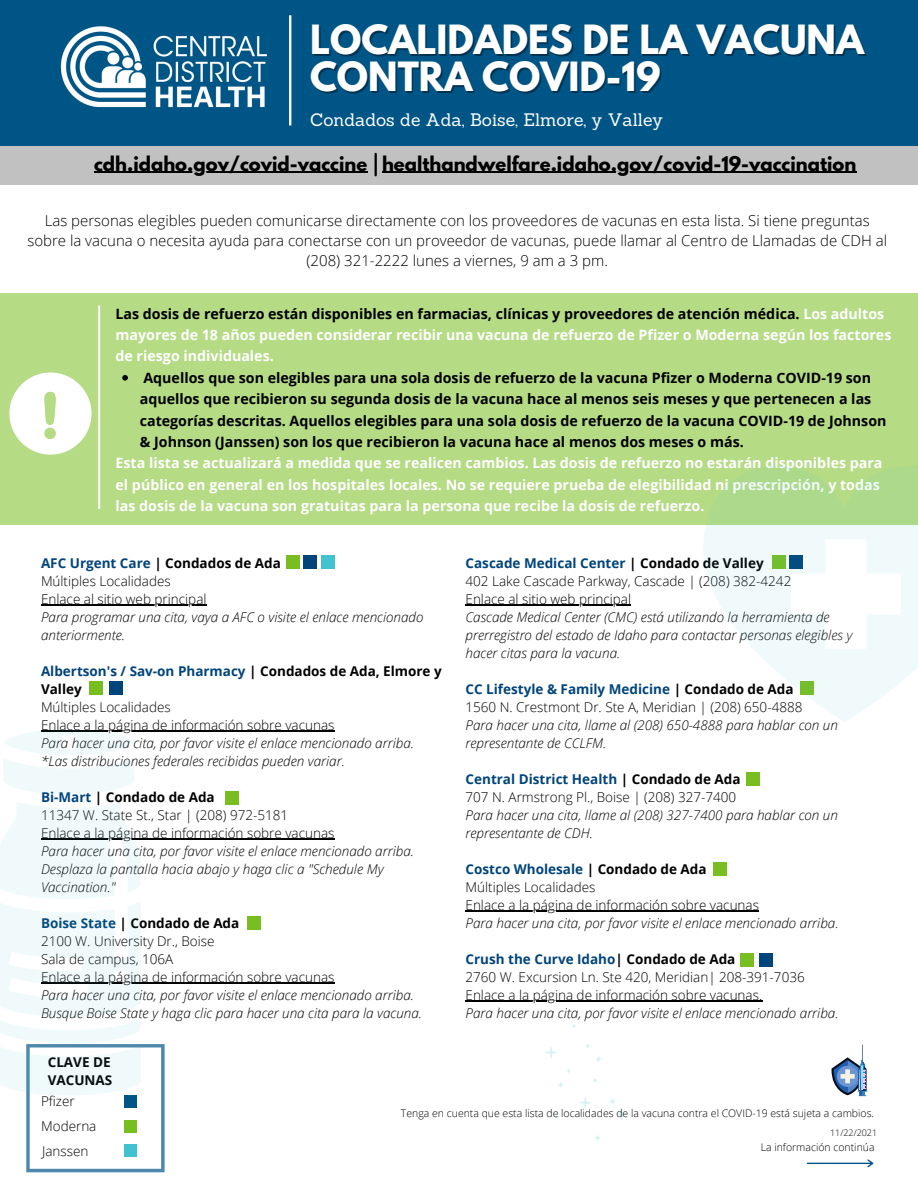
<style>
.page{position:relative;width:918px;height:1188px;background:#fff}
.page>*{position:absolute;margin:0;border:0;box-sizing:border-box;transform-origin:0 0}
.t1{font:700 35.7px/37.2px "League Spartan";color:#fff}
.t2{font:700 18px "League Spartan";color:#000}
.t3{font:17.55px "Sanchez";color:#fff}
.t4{font:300 15px/20.2px "Open Sans";color:#000;text-align:center}
.t5{font:700 14.25px/21.3px "Open Sans";color:#fff}
.t6{font:700 14.25px/21.3px "Open Sans";color:#000}
.t7{font:italic 300 13.5px/18px "Open Sans";color:#000}
.t8{font:300 13.5px "Open Sans";color:#000}
.t9{font:700 13.5px "Open Sans";color:#00447c}
.t10{font:700 13.5px/18px "Open Sans";color:#000}
.t11{font:300 10.5px "Open Sans";color:#000}
.t12{font:300 9px "Open Sans";color:#000}
.s1{color:#000}
.s2{color:#00447c}
</style>
<div class="page">
<div style="left:0;top:109px;width:918px;height:76px;background:#c1c1c1"></div>
<div style="left:0;top:0;width:918px;height:145px;background:#005587"></div>
<img style="left:60px;top:26px;width:207px;height:82px">
<svg style="left:289px;top:15px;width:2px;height:110px"></svg>
<hr style="left:41px;top:605px;width:166px;height:1px;background:#000">
<hr style="left:41px;top:731px;width:294px;height:1px;background:#000">
<hr style="left:41px;top:839px;width:294px;height:1px;background:#000">
<hr style="left:41px;top:983px;width:294px;height:1px;background:#000">
<svg style="left:545px;top:1046px;width:12px;height:12px"></svg>
<svg style="left:579px;top:1096px;width:12px;height:13px"></svg>
<svg style="left:609px;top:1098px;width:19px;height:23px"></svg>
<svg style="left:596px;top:1056px;width:6px;height:6px"></svg>
<svg style="left:558px;top:1082px;width:6px;height:6px"></svg>
<svg style="left:595px;top:1135px;width:5px;height:6px"></svg>
<svg style="left:572px;top:1024px;width:4px;height:4px"></svg>
<svg style="left:555px;top:1115px;width:4px;height:4px"></svg>
<hr style="left:94px;top:172px;width:273px;height:1px;background:#000">
<hr style="left:382px;top:172px;width:474px;height:1px;background:#000">
<hr style="left:375px;top:154px;width:2px;height:21px;background:#000">
<div style="left:0;top:293px;width:918px;height:232px;background:#b5db85"></div>
<svg style="left:98px;top:305px;width:2px;height:204px"></svg>
<hr style="left:466px;top:605px;width:165px;height:1px;background:#000">
<hr style="left:466px;top:911px;width:293px;height:1px;background:#000">
<hr style="left:466px;top:1001px;width:297px;height:1px;background:#000">
<svg style="left:9px;top:372px;width:83px;height:83px"></svg>
<svg style="left:832px;top:1044px;width:35px;height:52px"></svg>
<svg style="left:807px;top:1159px;width:66px;height:8px"></svg>
<svg style="left:122px;top:375px;width:6px;height:6px"></svg>
<div style="left:109px;top:682px;width:14px;height:13px;background:#00447c"></div>
<div style="left:247px;top:916px;width:14px;height:14px;background:#78be20"></div>
<div style="left:89px;top:682px;width:14px;height:13px;background:#78be20"></div>
<div style="left:225px;top:791px;width:14px;height:14px;background:#78be20"></div>
<div style="left:746px;top:772px;width:14px;height:13px;background:#78be20"></div>
<div style="left:713px;top:862px;width:13px;height:14px;background:#78be20"></div>
<div style="left:740px;top:953px;width:13px;height:13px;background:#78be20"></div>
<div style="left:759px;top:953px;width:14px;height:13px;background:#00447c"></div>
<svg style="left:4px;top:729px;width:130px;height:65px"></svg>
<svg style="left:0;top:802px;width:165px;height:370px"></svg>
<svg style="left:703px;top:525px;width:215px;height:197px;fill:#f0fafb"></svg>
<svg style="left:791px;top:539px;width:110px;height:110px"></svg>
<div style="left:286px;top:556px;width:14px;height:13px;background:#78be20"></div>
<div style="left:304px;top:556px;width:13px;height:13px;background:#00447c"></div>
<div style="left:321px;top:556px;width:13px;height:13px;background:#42c1d0"></div>
<p class="t1" style="left:310px;top:26px;width:555px">LOCALIDADES DE LA VACUNA<br>CONTRA COVID-19</p>
<p class="t3" style="left:310px;top:108px;width:354px">Condados de Ada, Boise, Elmore, y Valley</p>
<p class="t2" style="left:94px;top:154px;width:764px">cdh.idaho.gov/covid-vaccine healthandwelfare.idaho.gov/covid-19-vaccination</p>
<p class="t4" style="left:27px;top:210px;width:861px">Las personas elegibles pueden comunicarse directamente con los proveedores de vacunas en esta lista. Si tiene preguntas sobre la vacuna o necesita ayuda para conectarse con un proveedor de vacunas, puede llamar al Centro de Llamadas de CDH al</p>
<p class="t4" style="left:307px;top:250px;width:303px">(208) 321-2222 lunes a viernes, 9 am a 3 pm.</p>
<p class="t5" style="left:116px;top:303px;width:777px"><span class="s1">Las dosis de refuerzo están disponibles en farmacias, clínicas y proveedores de atención médica.</span> Los adultos mayores de 18 años pueden considerar recibir una vacuna de refuerzo de Pfizer o Moderna según los factores de riesgo individuales.</p>
<p class="t6" style="left:140px;top:367px;width:748px">Aquellos que son elegibles para una sola dosis de refuerzo de la vacuna Pfizer o Moderna COVID-19 son aquellos que recibieron su segunda dosis de la vacuna hace al menos seis meses y que pertenecen a las categorías descritas. Aquellos elegibles para una sola dosis de refuerzo de la vacuna COVID-19 de Johnson &amp; Johnson (Janssen) son los que recibieron la vacuna hace al menos dos meses o más.</p>
<p class="t5" style="left:116px;top:452px;width:769px">Esta lista se actualizará a medida que se realicen cambios. Las dosis de refuerzo no estarán disponibles para el público en general en los hospitales locales. No se requiere prueba de elegibilidad ni prescripción, y todas las dosis de la vacuna son gratuitas para la persona que recibe la dosis de refuerzo.</p>
<p class="t10" style="left:41px;top:554px;width:241px"><span class="s2">AFC Urgent Care</span> | Condados de Ada</p>
<p class="t8" style="left:41px;top:571px;width:131px">Múltiples Localidades</p>
<p class="t8" style="left:41px;top:589px;width:167px">Enlace al sitio web principal</p>
<p class="t7" style="left:41px;top:608px;width:384px">Para programar una cita, vaya a AFC o visite el enlace mencionado anteriormente.</p>
<p class="t10" style="left:41px;top:662px;width:402px"><span class="s2">Albertson's / Sav-on Pharmacy</span> | Condados de Ada, Elmore y<br>Valley</p>
<p class="t8" style="left:41px;top:697px;width:131px">Múltiples Localidades</p>
<p class="t8" style="left:41px;top:715px;width:295px">Enlace a la página de información sobre vacunas</p>
<p class="t7" style="left:41px;top:734px;width:375px">Para hacer una cita, por favor visite el enlace mencionado arriba.</p>
<p class="t7" style="left:41px;top:752px;width:305px">*Las distribuciones federales recibidas pueden variar.</p>
<p class="t10" style="left:41px;top:788px;width:175px"><span class="s2">Bi-Mart</span> | Condado de Ada</p>
<p class="t8" style="left:41px;top:805px;width:249px">11347 W. State St., Star | (208) 972-5181</p>
<p class="t8" style="left:41px;top:823px;width:295px">Enlace a la página de información sobre vacunas</p>
<p class="t7" style="left:41px;top:842px;width:375px">Para hacer una cita, por favor visite el enlace mencionado arriba.<br>Desplaza la pantalla hacia abajo y haga clic a "Schedule My<br>Vaccination."</p>
<p class="t10" style="left:41px;top:914px;width:200px"><span class="s2">Boise State</span> | Condado de Ada</p>
<p class="t8" style="left:41px;top:931px;width:175px">2100 W. University Dr., Boise</p>
<p class="t8" style="left:41px;top:949px;width:134px">Sala de campus, 106A</p>
<p class="t8" style="left:41px;top:967px;width:295px">Enlace a la página de información sobre vacunas</p>
<p class="t7" style="left:41px;top:986px;width:383px">Para hacer una cita, por favor visite el enlace mencionado arriba.<br>Busque Boise State y haga clic para hacer una cita para la vacuna.</p>
<p class="t9" style="left:466px;top:553px;width:300px">Cascade Medical Center <span class="s1">| Condado de Valley</span></p>
<p class="t8" style="left:466px;top:571px;width:327px">402 Lake Cascade Parkway, Cascade | (208) 382-4242</p>
<p class="t8" style="left:466px;top:589px;width:167px">Enlace al sitio web principal</p>
<p class="t7" style="left:466px;top:608px;width:388px">Cascade Medical Center (CMC) está utilizando la herramienta de prerregistro del estado de Idaho para contactar personas elegibles y hacer citas para la vacuna.</p>
<p class="t9" style="left:466px;top:679px;width:329px">CC Lifestyle &amp; Family Medicine <span class="s1">| Condado de Ada</span></p>
<p class="t8" style="left:466px;top:697px;width:338px">1560 N. Crestmont Dr. Ste A, Meridian | (208) 650-4888</p>
<p class="t7" style="left:466px;top:716px;width:374px">Para hacer una cita, llame al (208) 650-4888 para hablar con un representante de CCLFM.</p>
<p class="t9" style="left:466px;top:769px;width:277px">Central District Health <span class="s1">| Condado de Ada</span></p>
<p class="t8" style="left:466px;top:787px;width:272px">707 N. Armstrong Pl., Boise | (208) 327-7400</p>
<p class="t7" style="left:466px;top:806px;width:374px">Para hacer una cita, llame al (208) 327-7400 para hablar con un representante de CDH.</p>
<p class="t9" style="left:466px;top:859px;width:242px">Costco Wholesale <span class="s1">| Condado de Ada</span></p>
<p class="t8" style="left:466px;top:877px;width:131px">Múltiples Localidades</p>
<p class="t8" style="left:466px;top:895px;width:295px">Enlace a la página de información sobre vacunas</p>
<p class="t7" style="left:466px;top:914px;width:375px">Para hacer una cita, por favor visite el enlace mencionado arriba.</p>
<p class="t9" style="left:466px;top:949px;width:271px">Crush the Curve Idaho<span class="s1">| Condado de Ada</span></p>
<p class="t8" style="left:466px;top:967px;width:341px">2760 W. Excursion Ln. Ste 420, Meridian| 208-391-7036</p>
<p class="t8" style="left:466px;top:985px;width:298px">Enlace a la página de información sobre vacunas.</p>
<p class="t7" style="left:466px;top:1004px;width:375px">Para hacer una cita, por favor visite el enlace mencionado arriba.</p>
<p class="t10" style="left:48px;top:1052px;width:66px">CLAVE DE<br>VACUNAS</p>
<p class="t8" style="left:41px;top:1117px;width:57px">Moderna</p>
<p class="t8" style="left:42px;top:1141px;width:48px">Janssen</p>
<p class="t8" style="left:41px;top:1092px;width:35px">Pfizer</p>
<p class="t11" style="left:401px;top:1106px;width:475px">Tenga en cuenta que esta lista de localidades de la vacuna contra el COVID-19 está sujeta a cambios.</p>
<p class="t12" style="left:830px;top:1126px;width:49px">11/22/2021</p>
<p class="t11" style="left:761px;top:1139px;width:115px">La información continúa</p>
</div>
